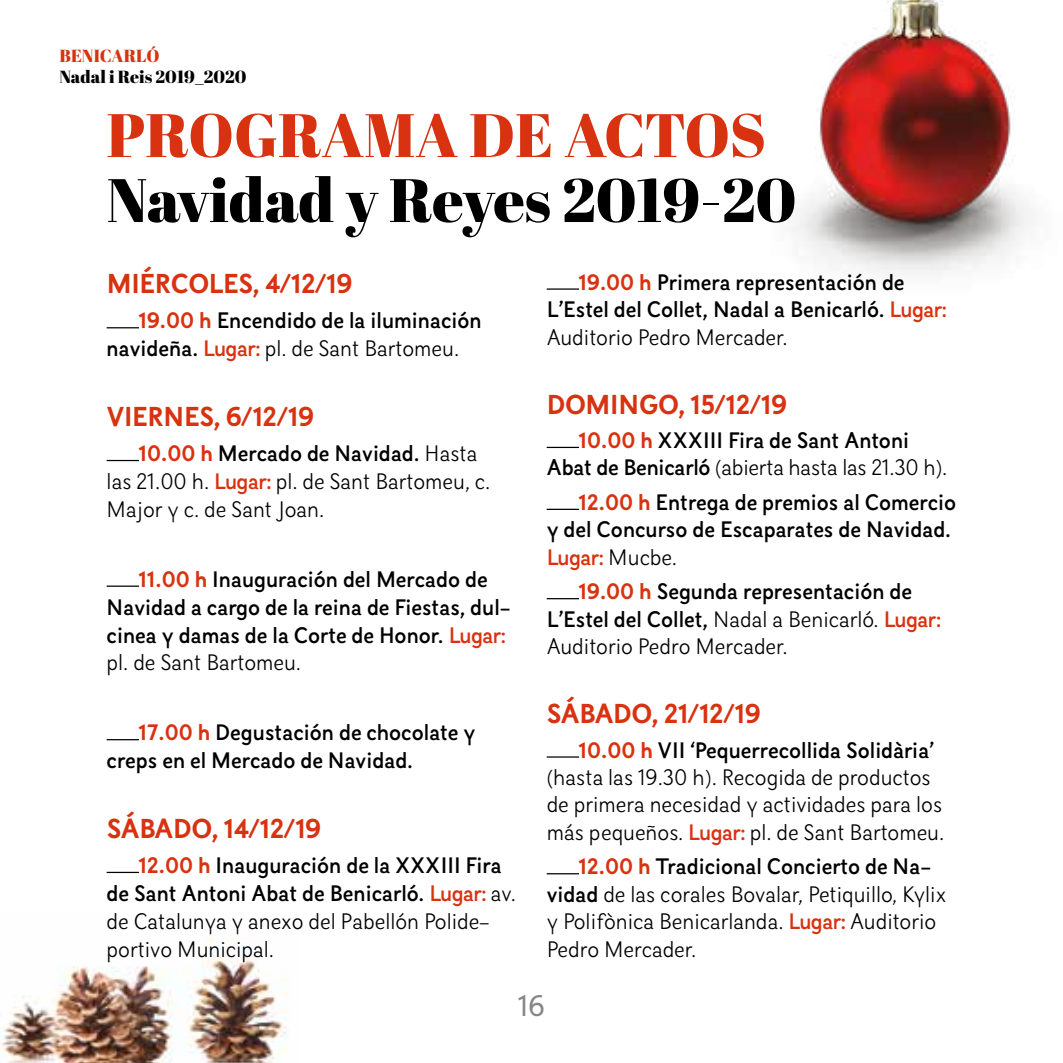
<style>
.page{position:relative;width:1063px;height:1063px;background:#fff}
.page>*{position:absolute;margin:0;border:0;box-sizing:border-box;transform-origin:0 0}
.t1{font:61.25px "Abril Fatface";color:#000}
.t2{font:61.25px "Abril Fatface";letter-spacing:-.005em;color:#d83210}
.t3{font:30px "Selfica";color:#878787}
.t4{font:700 27.5px "Selfica";letter-spacing:-.01em;color:#d83210}
.t5{font:500 22.5px/27.5px "Selfica";color:#000}
.t6{font:300 22.5px/27.5px "Selfica";color:#000}
.t7{font:17.5px "Abril Fatface";color:#000}
.t8{font:17.5px "Abril Fatface";color:#d83210}
.s1{font-weight:700;color:#d83210}
.s2{color:#d83210}
.s3{font-weight:300}
.s4{font-weight:500}
.s5{font-weight:500;color:#d83210}
</style>
<div class="page">
<img style="left:0;top:938px;width:288px;height:125px">
<hr style="left:547px;top:288px;width:32px;height:2px;background:#000">
<hr style="left:547px;top:447px;width:32px;height:1px;background:#000">
<hr style="left:547px;top:509px;width:32px;height:1px;background:#000">
<hr style="left:547px;top:598px;width:32px;height:1px;background:#000">
<hr style="left:547px;top:756px;width:32px;height:2px;background:#000">
<hr style="left:547px;top:873px;width:32px;height:1px;background:#000">
<hr style="left:107px;top:327px;width:32px;height:1px;background:#000">
<hr style="left:107px;top:460px;width:32px;height:1px;background:#000">
<hr style="left:107px;top:586px;width:32px;height:1px;background:#000">
<hr style="left:107px;top:739px;width:32px;height:1px;background:#000">
<hr style="left:107px;top:872px;width:32px;height:1px;background:#000">
<img style="left:792px;top:0;width:241px;height:273px">
<p class="t8" style="left:60px;top:44px;width:102px">BENICARLÓ</p>
<p class="t7" style="left:60px;top:65px;width:188px">Nadal i Reis 2019_2020</p>
<h1 class="t2" style="left:107px;top:92px;width:661px">PROGRAMA DE ACTOS</h1>
<h1 class="t1" style="left:107px;top:157px;width:691px">Navidad y Reyes 2019-20</h1>
<p class="t4" style="left:107px;top:260px;width:247px">MIÉRCOLES, 4/12/19</p>
<p class="t5" style="left:107px;top:305px;width:377px;text-indent:32px"><span class="s1">19.00 h</span> Encendido de la iluminación navideña. <span class="s2">Lugar:</span> <span class="s3">pl. de Sant Bartomeu.</span></p>
<p class="t4" style="left:107px;top:393px;width:209px">VIERNES, 6/12/19</p>
<p class="t6" style="left:107px;top:438px;width:385px;text-indent:32px"><span class="s1">10.00 h</span> <span class="s4">Mercado de Navidad.</span> Hasta las 21.00 h. <span class="s5">Lugar:</span> pl. de Sant Bartomeu, c.<br>Major y c. de Sant Joan.</p>
<p class="t5" style="left:107px;top:563px;width:406px;text-indent:32px"><span class="s1">11.00 h</span> Inauguración del Mercado de Navidad a cargo de la reina de Fiestas, dul&shy;cinea y damas de la Corte de Honor. <span class="s2">Lugar: </span><span class="s3">pl. de Sant Bartomeu.</span></p>
<p class="t5" style="left:107px;top:717px;width:370px;text-indent:32px"><span class="s1">17.00 h</span> Degustación de chocolate y creps en el Mercado de Navidad.</p>
<p class="t4" style="left:107px;top:805px;width:216px">SÁBADO, 14/12/19</p>
<p class="t6" style="left:107px;top:850px;width:411px;text-indent:32px"><span class="s1">12.00 h</span> <span class="s4">Inauguración de la XXXIII Fira de Sant Antoni Abat de Benicarló.</span> <span class="s5">Lugar:</span> av. de Catalunya y anexo del Pabellón Polide&shy;portivo Municipal.</p>
<p class="t5" style="left:547px;top:267px;width:402px;text-indent:32px"><span class="s1">19.00 h</span> Primera representación de<br>L’Estel del Collet, Nadal a Benicarló. <span class="s2">Lugar:<br></span><span class="s3">Auditorio Pedro Mercader.</span></p>
<p class="t4" style="left:547px;top:380px;width:242px">DOMINGO, 15/12/19</p>
<p class="t5" style="left:547px;top:425px;width:402px;text-align:center"><span class="s1">10.00 h</span> XXXIII Fira de Sant Antoni<br>Abat de Benicarló <span class="s3">(abierta hasta las 21.30 h).</span></p>
<p class="t5" style="left:547px;top:487px;width:411px;text-indent:32px"><span class="s1">12.00 h</span> Entrega de premios al Comercio y del Concurso de Escaparates de Navidad.<br><span class="s2">Lugar:</span> <span class="s3">Mucbe.</span></p>
<p class="t5" style="left:547px;top:576px;width:396px;text-indent:32px"><span class="s1">19.00 h</span> Segunda representación de<br>L’Estel del Collet, <span class="s3">Nadal a Benicarló.</span> <span class="s2">Lugar:<br></span><span class="s3">Auditorio Pedro Mercader.</span></p>
<p class="t4" style="left:547px;top:690px;width:216px">SÁBADO, 21/12/19</p>
<p class="t6" style="left:547px;top:735px;width:399px;text-indent:32px"><span class="s1">10.00 h</span> <span class="s4">VII ‘Pequerrecollida Solidària’ </span>(hasta las 19.30 h). Recogida de productos de primera necesidad y actividades para los más pequeños. <span class="s5">Lugar:</span> pl. de Sant Bartomeu.</p>
<p class="t6" style="left:547px;top:851px;width:401px;text-indent:32px"><span class="s1">12.00 h</span> <span class="s4">Tradicional Concierto de Na&shy;vidad</span> de las corales Bovalar, Petiquillo, Kylix y Polifònica Benicarlanda. <span class="s5">Lugar:</span> Auditorio Pedro Mercader.</p>
<h2 class="t3" style="left:518px;top:981px;width:28px">16</h2>
</div>
